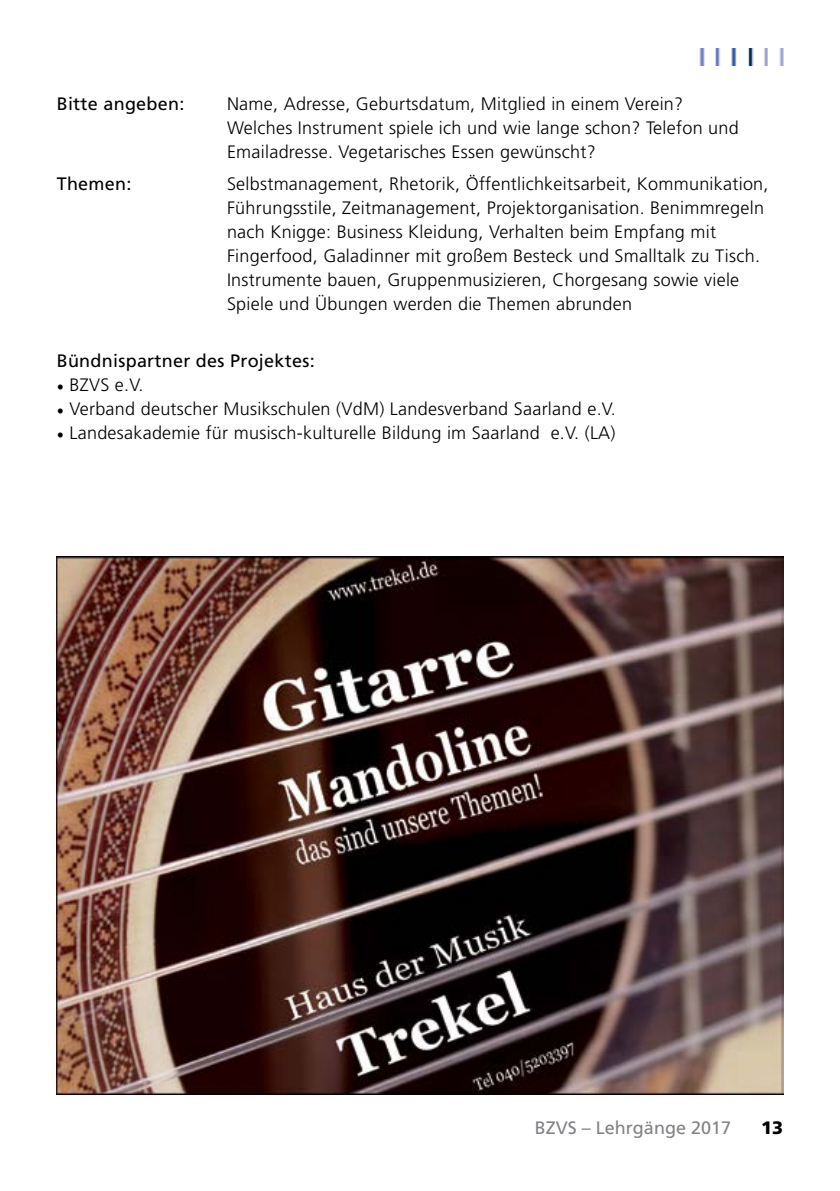
<style>
.page{position:relative;width:840px;height:1191px;background:#fff}
.page>*{position:absolute;margin:0;border:0;box-sizing:border-box;transform-origin:0 0}
.t1{font:300 18px/24px "Frutiger LT Std";letter-spacing:.015em;color:#000}
.t2{font:18px "Frutiger LT Std";letter-spacing:.015em;color:#000}
.t3{font:18px "Frutiger LT Std";color:#808285}
.t4{font:900 18px "Frutiger LT Std";color:#000}
.s1{font-family:"Minion Pro";font-weight:700}
</style>
<div class="page">
<img style="left:699px;top:49px;width:85px;height:16px">
<img style="left:57px;top:556px;width:725px;height:538px">
<p class="t2" style="left:57px;top:93px;width:129px">Bitte angeben:</p>
<p class="t1" style="left:227px;top:92px;width:513px">Name, Adresse, Geburtsdatum, Mitglied in einem Verein?<br>Welches Instrument spiele ich und wie lange schon? Telefon und<br>Emailadresse. Vegetarisches Essen gewünscht?</p>
<p class="t2" style="left:57px;top:174px;width:76px">Themen:</p>
<p class="t1" style="left:227px;top:172px;width:542px">Selbstmanagement, Rhetorik, Öffentlichkeitsarbeit, Kommunikation, Führungsstile, Zeitmanagement, Projektorganisation. Benimmregeln nach Knigge: Business Kleidung, Verhalten beim Empfang mit Fingerfood, Galadinner mit großem Besteck und Smalltalk zu Tisch.<br>Instrumente bauen, Gruppenmusizieren, Chorgesang sowie viele Spiele und Übungen werden die Themen abrunden</p>
<p class="t2" style="left:57px;top:350px;width:259px">Bündnispartner des Projektes:</p>
<p class="t1" style="left:57px;top:373px;width:88px"><span class="s1">•</span> BZVS e.V.</p>
<p class="t1" style="left:57px;top:397px;width:560px"><span class="s1">•</span> Verband deutscher Musikschulen (VdM) Landesverband Saarland e.V.</p>
<p class="t1" style="left:57px;top:421px;width:560px"><span class="s1">•</span> Landesakademie für musisch-kulturelle Bildung im Saarland e.V. (LA)</p>
<p class="t3" style="left:534px;top:1117px;width:198px">BZVS – Lehrgänge 2017</p>
<p class="t4" style="left:760px;top:1117px;width:24px">13</p>
</div>
